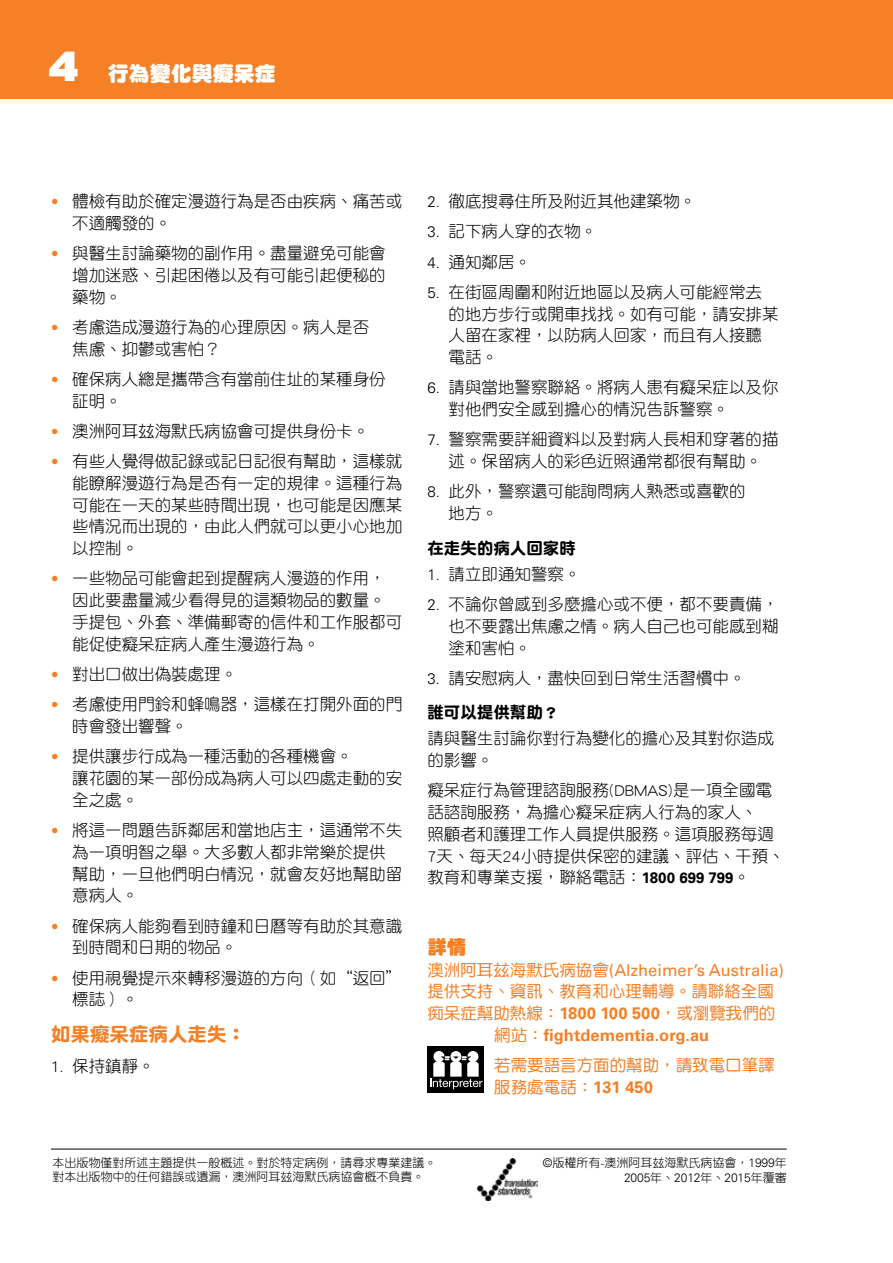
<style>
.page{position:relative;width:893px;height:1263px;background:#fff}
.page>*{position:absolute;margin:0;border:0;box-sizing:border-box;transform-origin:0 0}
.t1{font:21px "DF Yuan Std W12";color:#fff}
.t2{font:19.5px "DF Yuan Std W9";color:#f58025}
.t3{font:19.5px "DF Yuan Std W12";color:#f58025}
.t4{font:16.5px/21.8px "DF Yuan Std W3";color:#000}
.t5{font:16.5px/21.8px "DF Yuan Std W5";color:#f58025}
.t6{font:16.5px "Univers LT Std";color:#f58025}
.t7{font:700 16.5px "Univers LT Std";color:#f58025}
.t8{font:16.5px "DF Yuan Std W9";color:#000}
.t9{font:12px/14.4px "DF Yuan Std W3";color:#000}
.t10{font:300 12px "Univers";letter-spacing:-.01em;color:#000}
.s1{font-family:"Augustus";font-weight:900;font-size:42px}
.s2{font-family:"Univers";font-weight:300;font-size:15px;color:#f58025}
.s3{font-family:"Univers";font-weight:300;font-size:15px}
.s4{font-family:"Univers LT Std";font-weight:700;font-size:15px}
.s5{font-family:"DF Yuan Std W5"}
.s6{font-family:"Univers LT Std";font-weight:700}
.s7{font-family:"DF Yuan Std W5";font-weight:400}
.s8{font-family:"Univers";font-weight:300}
.s9{font-family:"DF Yuan Std W3";font-weight:400}
</style>
<div class="page">
<hr style="left:51px;top:1149px;width:736px;height:1px;background:#000">
<div style="left:0;top:0;width:893px;height:99px;background:#f58025"></div>
<div style="left:427px;top:1046px;width:57px;height:47px;background:#000"></div>
<div style="left:467px;top:1051px;width:11px;height:11px;background:#fff;border-radius:50%"></div>
<div style="left:433px;top:1051px;width:11px;height:11px;background:#fff;border-radius:50%"></div>
<div style="left:450px;top:1051px;width:11px;height:11px;background:#fff;border-radius:50%"></div>
<svg style="left:430px;top:1056px;width:53px;height:33px"></svg>
<img style="left:477px;top:1159px;width:60px;height:41px">
<p class="t1" style="left:48px;top:62px;width:229px"><span class="s1">4</span> 行為變化與癡呆症</p>
<p class="t4" style="left:72px;top:190px;width:331px;text-indent:-21px"><span class="s2">•</span> 體檢有助於確定漫遊行為是否由疾病、痛苦或不適觸發的。</p>
<p class="t4" style="left:72px;top:242px;width:315px;text-align:justify;text-indent:-21px"><span class="s2">•</span> 與醫生討論藥物的副作用。盡量避免可能會增加迷惑、引起困倦以及有可能引起便秘的藥物。</p>
<p class="t4" style="left:72px;top:316px;width:298px;text-indent:-21px"><span class="s2">•</span> 考慮造成漫遊行為的心理原因。病人是否焦慮、抑鬱或害怕？</p>
<p class="t4" style="left:72px;top:368px;width:315px;text-indent:-21px"><span class="s2">•</span> 確保病人總是攜帶含有當前住址的某種身份証明。</p>
<p class="t4" style="left:51px;top:420px;width:320px"><span class="s2">•</span> 澳洲阿耳玆海默氏病協會可提供身份卡。</p>
<p class="t4" style="left:72px;top:450px;width:331px;text-align:justify;text-indent:-21px"><span class="s2">•</span> 有些人覺得做記錄或記日記很有幫助，這樣就能瞭解漫遊行為是否有一定的規律。這種行為可能在一天的某些時間出現，也可能是因應某些情況而出現的，由此人們就可以更小心地加以控制。</p>
<p class="t4" style="left:72px;top:567px;width:331px;text-indent:-21px"><span class="s2">•</span> 一些物品可能會起到提醒病人漫遊的作用，因此要盡量減少看得見的這類物品的數量。手提包、外套、準備郵寄的信件和工作服都可能促使癡呆症病人產生漫遊行為。</p>
<p class="t4" style="left:51px;top:663px;width:188px"><span class="s2">•</span> 對出口做出偽裝處理。</p>
<p class="t4" style="left:72px;top:693px;width:331px;text-indent:-21px"><span class="s2">•</span> 考慮使用門鈴和蜂鳴器，這樣在打開外面的門時會發出響聲。</p>
<p class="t4" style="left:72px;top:745px;width:331px;text-indent:-21px"><span class="s2">•</span> 提供讓步行成為一種活動的各種機會。<br>讓花園的某一部份成為病人可以四處走動的安全之處。</p>
<p class="t4" style="left:72px;top:819px;width:331px;text-indent:-21px"><span class="s2">•</span> 將這一問題告訴鄰居和當地店主，這通常不失為一項明智之舉。大多數人都非常樂於提供幫助，一旦他們明白情況，就會友好地幫助留意病人。</p>
<p class="t4" style="left:72px;top:914px;width:331px;text-indent:-21px"><span class="s2">•</span> 確保病人能夠看到時鐘和日曆等有助於其意識到時間和日期的物品。</p>
<p class="t4" style="left:72px;top:966px;width:331px;text-indent:-21px"><span class="s2">•</span> 使用視覺提示來轉移漫遊的方向（如“返回”標誌）。</p>
<p class="t2" style="left:51px;top:1024px;width:196px">如果癡呆症病人走失：</p>
<p class="t4" style="left:51px;top:1055px;width:105px"><span class="s3">1.</span> 保持鎮靜。</p>
<p class="t4" style="left:427px;top:190px;width:270px"><span class="s3">2.</span> 徹底搜尋住所及附近其他建築物。</p>
<p class="t4" style="left:427px;top:220px;width:171px"><span class="s3">3.</span> 記下病人穿的衣物。</p>
<p class="t4" style="left:427px;top:251px;width:105px"><span class="s3">4.</span> 通知鄰居。</p>
<p class="t4" style="left:449px;top:281px;width:331px;text-indent:-21px"><span class="s3">5.</span> 在街區周圍和附近地區以及病人可能經常去的地方步行或開車找找。如有可能，請安排某人留在家裡，以防病人回家，而且有人接聽電話。</p>
<p class="t4" style="left:449px;top:376px;width:331px;text-indent:-21px"><span class="s3">6.</span> 請與當地警察聯絡。將病人患有癡呆症以及你對他們安全感到擔心的情況告訴警察。</p>
<p class="t4" style="left:427px;top:428px;width:353px;text-align:center"><span class="s3">7.</span> 警察需要詳細資料以及對病人長相和穿著的描述。保留病人的彩色近照通常都很有幫助。</p>
<p class="t4" style="left:449px;top:480px;width:298px;text-indent:-21px"><span class="s3">8.</span> 此外，警察還可能詢問病人熟悉或喜歡的地方。</p>
<p class="t8" style="left:427px;top:539px;width:150px">在走失的病人回家時</p>
<p class="t4" style="left:427px;top:563px;width:155px"><span class="s3">1.</span> 請立即通知警察。</p>
<p class="t4" style="left:449px;top:593px;width:331px;text-align:justify;text-indent:-21px"><span class="s3">2.</span> 不論你曾感到多麼擔心或不便，都不要責備，也不要露出焦慮之情。病人自己也可能感到糊塗和害怕。</p>
<p class="t4" style="left:427px;top:667px;width:320px"><span class="s3">3.</span> 請安慰病人，盡快回到日常生活習慣中。</p>
<p class="t8" style="left:427px;top:703px;width:133px">誰可以提供幫助？</p>
<p class="t4" style="left:427px;top:727px;width:348px">請與醫生討論你對行為變化的擔心及其對你造成的影響。</p>
<p class="t4" style="left:427px;top:779px;width:359px">癡呆症行為管理諮詢服務(DBMAS)是一項全國電話諮詢服務，為擔心癡呆症病人行為的家人、<br>照顧者和護理工作人員提供服務。這項服務每週<br>7天、每天24小時提供保密的建議、評估、干預、教育和專業支援，聯絡電話：<span class="s4">1800 699 799</span>。</p>
<p class="t3" style="left:427px;top:936px;width:40px">詳情</p>
<p class="t6" style="left:427px;top:960px;width:358px"><span class="s5">澳洲阿耳玆海默氏病協會</span>(Alzheimer’s Australia)</p>
<p class="t5" style="left:427px;top:980px;width:350px">提供支持、資訊、教育和心理輔導。請聯絡全國痴呆症幫助熱線：<span class="s6">1800 100 500</span>，或瀏覽我們的</p>
<p class="t7" style="left:494px;top:1025px;width:217px"><span class="s7">網站：</span>fightdementia.org.au</p>
<p class="t5" style="left:494px;top:1054px;width:282px">若需要語言方面的幫助，請致電口筆譯服務處電話：<span class="s6">131 450</span></p>
<p class="t9" style="left:52px;top:1155px;width:385px">本出版物僅對所述主題提供一般概述。對於特定病例，請尋求專業建議。對本出版物中的任何錯誤或遺漏，澳洲阿耳玆海默氏病協會概不負責。</p>
<p class="t9" style="left:543px;top:1156px;width:245px"><span class="s8">©</span>版權所有-澳洲阿耳玆海默氏病協會，<span class="s8">1999</span>年</p>
<p class="t10" style="left:624px;top:1170px;width:164px">2005<span class="s9">年、</span>2012<span class="s9">年、</span>2015<span class="s9">年覆審</span></p>
</div>
